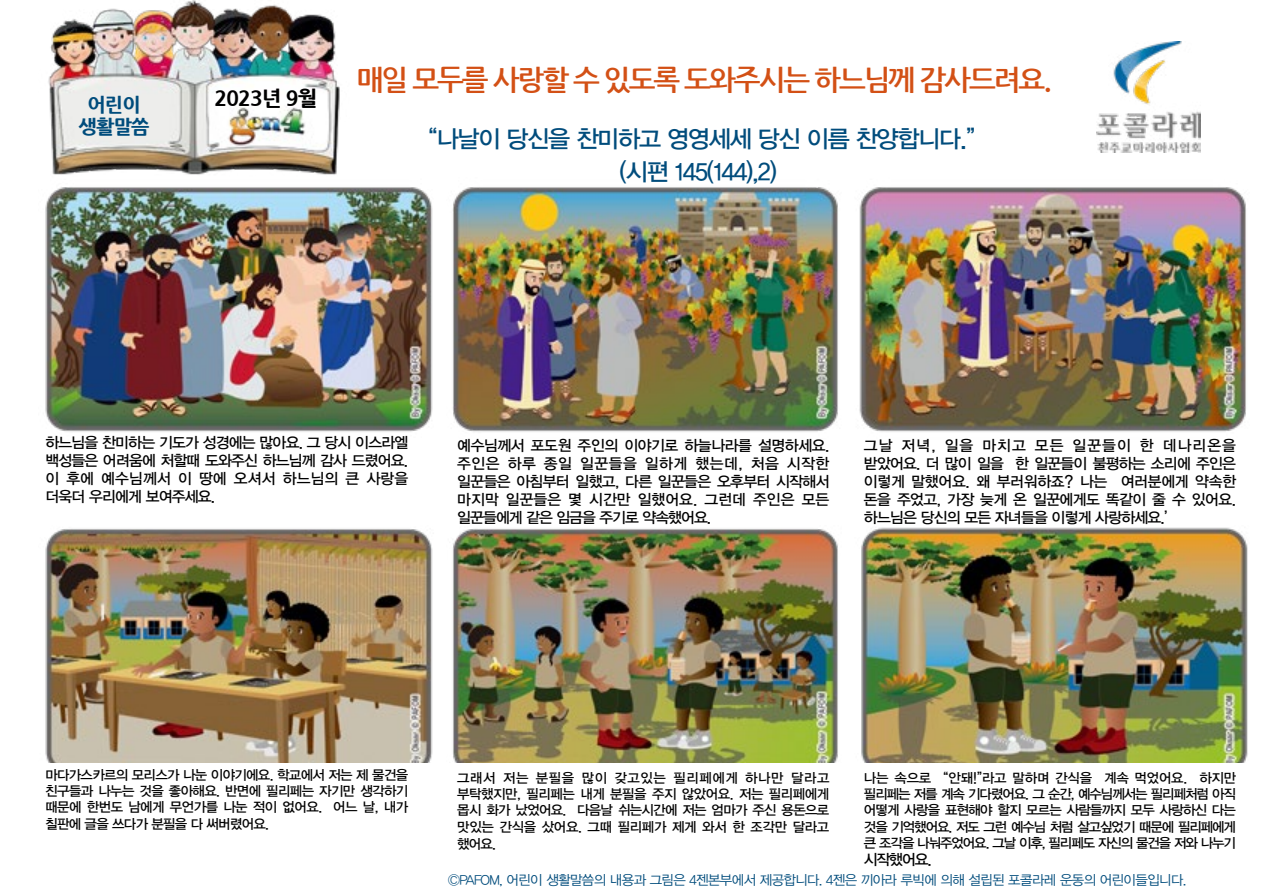
<style>
.page{position:relative;width:1263px;height:893px;background:#fff}
.page>*{position:absolute;margin:0;border:0;box-sizing:border-box;transform-origin:0 0}
.t1{font:700 28.5px "Nanum Gothic";letter-spacing:-.07em;color:#d35015}
.t2{font:24px/33px "YDVYGO13";letter-spacing:-.05em;color:#004c7c;text-align:center}
.t3{font:800 21px "Nanum Gothic";letter-spacing:-.04em;color:#000}
.t4{font:800 19.5px/22.5px "Nanum Gothic";letter-spacing:-.04em;color:#004c7c;text-align:center}
.t5{font:15px/18px "YDVYGO13";letter-spacing:-.04em;color:#000;text-align:justify}
.t6{font:13.5px/16.4px "YDVYGO13";letter-spacing:-.05em;color:#000;text-align:justify}
.t7{font:13.5px "YDVYGO12";letter-spacing:-.04em;color:#004c7c}
</style>
<div class="page">
<img style="left:45px;top:0;width:1203px;height:763px">
<img style="left:1096px;top:42px;width:104px;height:111px">
<h3 class="t4" style="left:79px;top:93px;width:72px">어린이 생활말씀</h3>
<h3 class="t3" style="left:214px;top:87px;width:105px">2023년 9월</h3>
<h1 class="t1" style="left:357px;top:66px;width:697px">매일 모두를 사랑할 수 있도록 도와주시는 하느님께 감사드려요.</h1>
<h2 class="t2" style="left:428px;top:122px;width:549px">“나날이 당신을 찬미하고 영영세세 당신 이름 찬양합니다.” (시편 145(144),2)</h2>
<p class="t5" style="left:45px;top:434px;width:364px">하느님을 찬미하는 기도가 성경에는 많아요. 그 당시 이스라엘 백성들은 어려움에 처할때 도와주신 하느님께 감사 드렸어요. 이 후에 예수님께서 이 땅에 오셔서 하느님의 큰 사랑을 더욱더 우리에게 보여주세요.</p>
<p class="t5" style="left:457px;top:437px;width:374px">예수님께서 포도원 주인의 이야기로 하늘나라를 설명하세요. 주인은 하루 종일 일꾼들을 일하게 했는데, 처음 시작한 일꾼들은 아침부터 일했고, 다른 일꾼들은 오후부터 시작해서 마지막 일꾼들은 몇 시간만 일했어요. 그런데 주인은 모든 일꾼들에게 같은 임금을 주기로 약속했어요.</p>
<p class="t5" style="left:864px;top:437px;width:374px">그날 저녁, 일을 마치고 모든 일꾼들이 한 데나리온을 받았어요. 더 많이 일을 한 일꾼들이 불평하는 소리에 주인은 이렇게 말했어요. 왜 부러워하죠? 나는 여러분에게 약속한 돈을 주었고, 가장 늦게 온 일꾼에게도 똑같이 줄 수 있어요. 하느님은 당신의 모든 자녀들을 이렇게 사랑하세요.’</p>
<p class="t6" style="left:45px;top:767px;width:364px">마다가스카르의 모리스가 나눈 이야기에요. 학교에서 저는 제 물건을 친구들과 나누는 것을 좋아해요. 반면에 필리페는 자기만 생각하기 때문에 한번도 남에게 무언가를 나눈 적이 없어요. 어느 날, 내가 칠판에 글을 쓰다가 분필을 다 써버렸어요.</p>
<p class="t6" style="left:457px;top:770px;width:374px">그래서 저는 분필을 많이 갖고있는 필리페에게 하나만 달라고 부탁했지만, 필리페는 내게 분필을 주지 않았어요. 저는 필리페에게 몹시 화가 났었어요. 다음날 쉬는시간에 저는 엄마가 주신 용돈으로 맛있는 간식을 샀어요. 그때 필리페가 제게 와서 한 조각만 달라고 했어요.</p>
<p class="t6" style="left:864px;top:770px;width:374px">나는 속으로 “안돼!”라고 말하며 간식을 계속 먹었어요. 하지만 필리페는 저를 계속 기다렸어요. 그 순간, 예수님께서는 필리페처럼 아직 어떻게 사랑을 표현해야 할지 모르는 사람들까지 모두 사랑하신 다는 것을 기억했어요. 저도 그런 예수님 처럼 살고싶었기 때문에 필리페에게 큰 조각을 나눠주었어요. 그날 이후, 필리페도 자신의 물건을 저와 나누기</p>
<p class="t5" style="left:864px;top:851px;width:69px">시작했어요.</p>
<p class="t7" style="left:448px;top:872px;width:740px">ⒸPAFOM, 어린이 생활말씀의 내용과 그림은 4젠본부에서 제공합니다. 4젠은 끼아라 루빅에 의해 설립된 포콜라레 운동의 어린이들입니다.</p>
</div>
